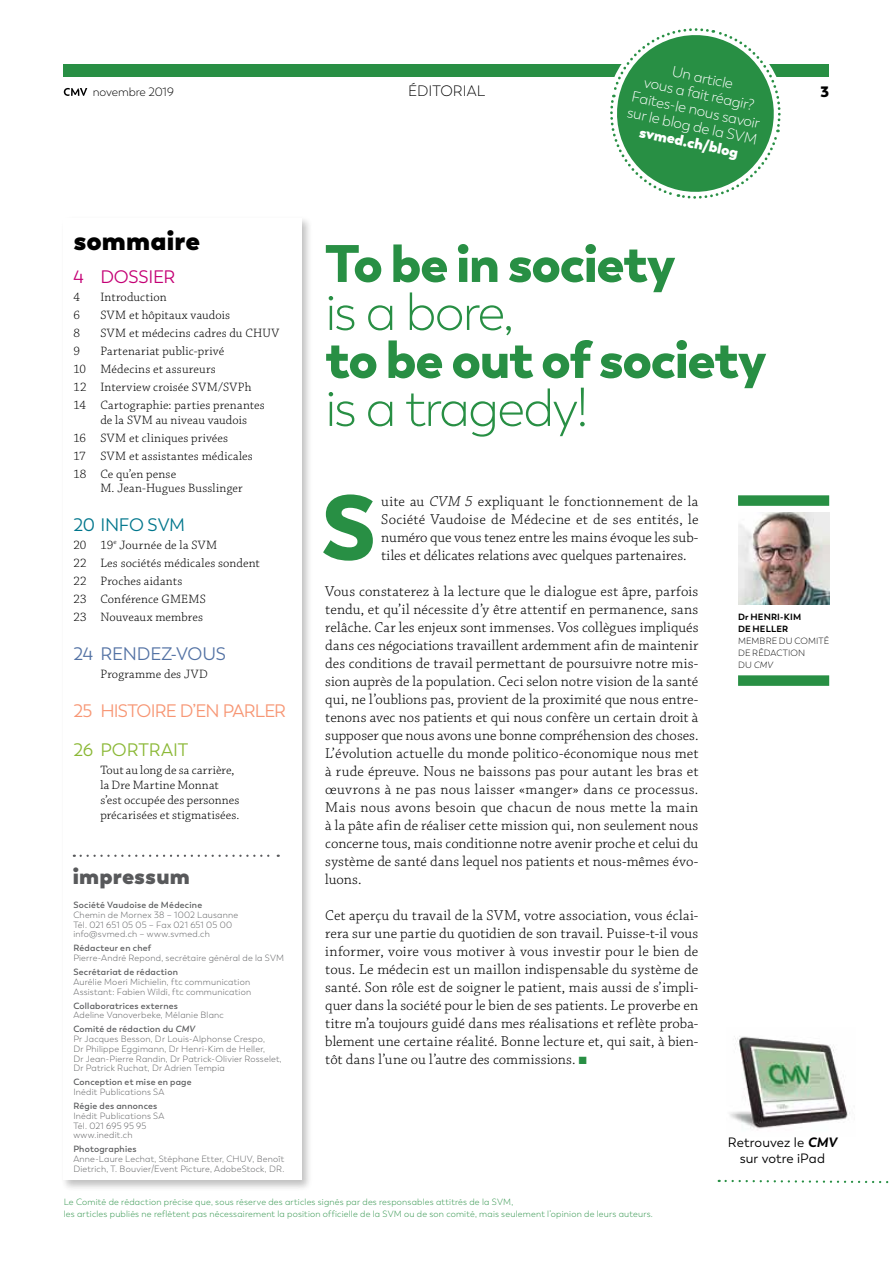
<style>
.page{position:relative;width:893px;height:1263px;background:#fff}
.page>*{position:absolute;margin:0;border:0;box-sizing:border-box;transform-origin:0 0}
.t1{font:900 91.8px "Trenda";color:#288f44}
.t2{font:900 52.5px "Trenda";letter-spacing:-.03em;color:#288f44}
.t3{font:300 52.5px "Trenda";letter-spacing:-.035em;color:#288f44}
.t4{font:800 27px "Trenda";letter-spacing:.005em;color:#000}
.t5{font:800 22.5px "Trenda";letter-spacing:.005em;color:#58595b}
.t6{font:18px "Trenda";letter-spacing:-.05em;color:#f79674}
.t7{font:18px "Trenda";letter-spacing:-.01em;color:#5372a4}
.t8{font:18px "Trenda";letter-spacing:-.005em;color:#8bb836}
.t9{font:18px "Trenda";letter-spacing:-.015em;color:#00768c}
.t10{font:18px "Trenda";letter-spacing:-.015em;color:#c40075}
.t11{font:300 15px/18px "Chaparral Pro";color:#000;text-align:justify}
.t12{font:300 15px/16.5px "Trenda";color:#fff;text-align:center}
.t13{font:800 15px "Trenda";color:#fff}
.t14{font:300 15px "Trenda";color:#000}
.t15{font:800 15px "Trenda";color:#000}
.t16{font:13.5px/16.5px "Trenda";letter-spacing:.005em;color:#000;text-align:center}
.t17{font:300 12.75px/18px "Chaparral Pro";letter-spacing:.01em;color:#000}
.t18{font:300 12px "Trenda";letter-spacing:-.005em;color:#000}
.t19{font:300 9px/9.8px "Trenda";letter-spacing:.025em;color:#58595b}
.t20{font:300 9px/12px "Trenda";letter-spacing:.025em;color:#288f44}
.t21{font:600 9px "Trenda";letter-spacing:.025em;color:#58595b}
.t22{font:300 9px/12px "Trenda";letter-spacing:.015em;color:#000}
.t23{font:700 9px/12px "Trenda";letter-spacing:.02em;color:#000}
.s1{font-weight:600}
.s2{font-weight:600;font-style:italic}
.s3{font-style:italic}
.s4{color:#288f44}
.s5{font-weight:700;font-style:italic}
</style>
<div class="page">
<div style="left:64px;top:64px;width:765px;height:13px;background:#288f44"></div>
<img style="left:730px;top:1036px;width:120px;height:94px">
<svg style="left:719px;top:1179px;width:170px;height:5px"></svg>
<svg style="left:64px;top:88px;width:23px;height:8px"></svg>
<div style="left:738px;top:495px;width:91px;height:11px;background:#288f44"></div>
<div style="left:738px;top:675px;width:91px;height:11px;background:#288f44"></div>
<img style="left:738px;top:512px;width:91px;height:93px">
<div style="left:61px;top:215px;width:252px;height:976px;background:#000;opacity:.25"></div>
<div style="left:64px;top:219px;width:238px;height:961px;background:#fff"></div>
<svg style="left:81px;top:855px;width:198px;height:2px"></svg>
<svg style="left:610px;top:28px;width:171px;height:171px"></svg>
<p class="t18" style="left:93px;top:85px;width:83px">novembre 2019</p>
<h3 class="t4" style="left:73px;top:223px;width:128px">sommaire</h3>
<p class="t10" style="left:73px;top:266px;width:104px">4 DOSSIER</p>
<p class="t17" style="left:73px;top:289px;width:8px">4</p>
<p class="t17" style="left:100px;top:289px;width:68px">Introduction</p>
<p class="t17" style="left:73px;top:307px;width:8px">6</p>
<p class="t17" style="left:100px;top:307px;width:131px">SVM et hôpitaux vaudois</p>
<p class="t17" style="left:73px;top:325px;width:8px">8</p>
<p class="t17" style="left:100px;top:325px;width:181px">SVM et médecins cadres du CHUV</p>
<p class="t17" style="left:73px;top:343px;width:8px">9</p>
<p class="t17" style="left:73px;top:343px;width:193px;text-indent:27px">Partenariat public-privé<br>10 Médecins et assureurs<br>12 Interview croisée SVM/SVPh<br>14 Cartographie: parties prenantes</p>
<p class="t17" style="left:73px;top:412px;width:181px;text-indent:27px">de la SVM au niveau vaudois<br>16 SVM et cliniques privées<br>17 SVM et assistantes médicales<br>18 Ce qu’en pense</p>
<p class="t17" style="left:100px;top:479px;width:144px">M. Jean-Hugues Busslinger</p>
<p class="t9" style="left:73px;top:514px;width:113px">20 INFO SVM</p>
<p class="t17" style="left:73px;top:536px;width:188px">20 19<sup>e</sup> Journée de la SVM<br>22 Les sociétés médicales sondent<br>22 Proches aidants<br>23 Conférence GMEMS<br>23 Nouveaux membres</p>
<p class="t7" style="left:73px;top:643px;width:154px">24 RENDEZ-VOUS</p>
<p class="t17" style="left:100px;top:665px;width:109px">Programme des JVD</p>
<p class="t6" style="left:73px;top:700px;width:214px">25 HISTOIRE D’EN PARLER</p>
<p class="t8" style="left:73px;top:739px;width:116px">26 PORTRAIT</p>
<p class="t17" style="left:100px;top:763px;width:141px;line-height:15px">Tout au long de sa carrière, la Dre Martine Monnat s’est occupée des personnes précarisées et stigmatisées.</p>
<h3 class="t5" style="left:73px;top:861px;width:119px">impressum</h3>
<p class="t21" style="left:73px;top:899px;width:130px">Société Vaudoise de Médecine</p>
<p class="t19" style="left:73px;top:910px;width:166px">Chemin de Mornex 38 – 1002 Lausanne<br>Tél. 021 651 05 05 – Fax 021 651 05 00 info@svmed.ch – www.svmed.ch</p>
<p class="t21" style="left:73px;top:943px;width:79px">Rédacteur en chef</p>
<p class="t19" style="left:73px;top:953px;width:212px">Pierre-André Repond, secrétaire général de la SVM</p>
<p class="t21" style="left:73px;top:966px;width:106px">Secrétariat de rédaction</p>
<p class="t19" style="left:73px;top:977px;width:179px">Aurélie Moeri Michielin, ftc communication<br>Assistant: Fabien Wildi, ftc communication</p>
<p class="t21" style="left:73px;top:1000px;width:106px">Collaboratrices externes</p>
<p class="t19" style="left:73px;top:1008px;width:152px;line-height:14px">Adeline Vanoverbeke, Mélanie Blanc<br><span class="s1">Comité de rédaction du</span> <span class="s2">CMV</span></p>
<p class="t19" style="left:73px;top:1034px;width:210px">Pr Jacques Besson, Dr Louis-Alphonse Crespo,<br>Dr Philippe Eggimann, Dr Henri-Kim de Heller,<br>Dr Jean-Pierre Randin, Dr Patrick-Olivier Rosselet, Dr Patrick Ruchat, Dr Adrien Tempia</p>
<p class="t21" style="left:73px;top:1077px;width:120px">Conception et mise en page</p>
<p class="t19" style="left:73px;top:1087px;width:93px">Inédit Publications SA</p>
<p class="t21" style="left:73px;top:1100px;width:86px">Régie des annonces</p>
<p class="t19" style="left:73px;top:1111px;width:93px">Inédit Publications SA<br>Tél. 021 695 95 95 www.inedit.ch</p>
<p class="t21" style="left:73px;top:1144px;width:65px">Photographies</p>
<p class="t19" style="left:73px;top:1154px;width:212px">Anne-Laure Lechat, Stéphane Etter, CHUV, Benoît<br>Dietrich, T. Bouvier/Event Picture, AdobeStock, DR.</p>
<p class="t12" style="left:640px;top:56px;width:134px;rotate:12deg">Un article<br>vous a fait réagir?<br>Faites-le nous savoir sur le blog de la SVM</p>
<p class="t14" style="left:408px;top:82px;width:78px">ÉDITORIAL</p>
<p class="t15" style="left:821px;top:82px;width:10px">3</p>
<p class="t13" style="left:641px;top:122px;width:103px;rotate:12deg">svmed.ch/blog</p>
<h2 class="t2" style="left:325px;top:230px;width:352px">To be in society</h2>
<h2 class="t3" style="left:325px;top:282px;width:190px">is a bore,</h2>
<h2 class="t2" style="left:325px;top:326px;width:443px">to be out of society</h2>
<h2 class="t3" style="left:325px;top:378px;width:265px">is a tragedy!</h2>
<h1 class="t1" style="left:321px;top:469px;width:57px">S</h1>
<p class="t11" style="left:381px;top:493px;width:319px">uite au <span class="s3">CVM 5</span> expliquant le fonctionnement de la Société Vaudoise de Médecine et de ses entités, le numéro que vous tenez entre les mains évoque les sub&shy;tiles et délicates relations avec quelques partenaires.</p>
<p class="t11" style="left:325px;top:583px;width:375px">Vous constaterez à la lecture que le dialogue est âpre, parfois tendu, et qu’il nécessite d’y être attentif en permanence, sans relâche. Car les enjeux sont immenses. Vos collègues impliqués dans ces négociations travaillent ardemment afin de maintenir des conditions de travail permettant de poursuivre notre mis&shy;sion auprès de la population. Ceci selon notre vision de la santé qui, ne l’oublions pas, provient de la proximité que nous entre&shy;tenons avec nos patients et qui nous confère un certain droit à supposer que nous avons une bonne compréhension des choses.<br>L’évolution actuelle du monde politico-économique nous met à rude épreuve. Nous ne baissons pas pour autant les bras et œuvrons à ne pas nous laisser «manger» dans ce processus.<br>Mais nous avons besoin que chacun de nous mette la main à la pâte afin de réaliser cette mission qui, non seulement nous concerne tous, mais conditionne notre avenir proche et celui du système de santé dans lequel nos patients et nous-mêmes évo&shy;luons.</p>
<p class="t11" style="left:325px;top:907px;width:375px">Cet aperçu du travail de la SVM, votre association, vous éclai&shy;rera sur une partie du quotidien de son travail. Puisse-t-il vous informer, voire vous motiver à vous investir pour le bien de tous. Le médecin est un maillon indispensable du système de santé. Son rôle est de soigner le patient, mais aussi de s’impli&shy;quer dans la société pour le bien de ses patients. Le proverbe en titre m’a toujours guidé dans mes réalisations et reflète proba&shy;blement une certaine réalité. Bonne lecture et, qui sait, à bien&shy;tôt dans l’une ou l’autre des commissions. <span class="s4">■</span></p>
<p class="t23" style="left:738px;top:611px;width:65px">Dr HENRI-KIM<br>DE HELLER</p>
<p class="t22" style="left:738px;top:635px;width:93px">MEMBRE DU COMITÉ<br>DE RÉDACTION<br>DU <span class="s3">CMV</span></p>
<p class="t16" style="left:728px;top:1134px;width:110px">Retrouvez le <span class="s5">CMV </span>sur votre iPad</p>
<p class="t20" style="left:64px;top:1195px;width:591px">Le Comité de rédaction précise que, sous réserve des articles signés par des responsables attitrés de la SVM,<br>les articles publiés ne reflètent pas nécessairement la position officielle de la SVM ou de son comité, mais seulement l’opinion de leurs auteurs.</p>
</div>
